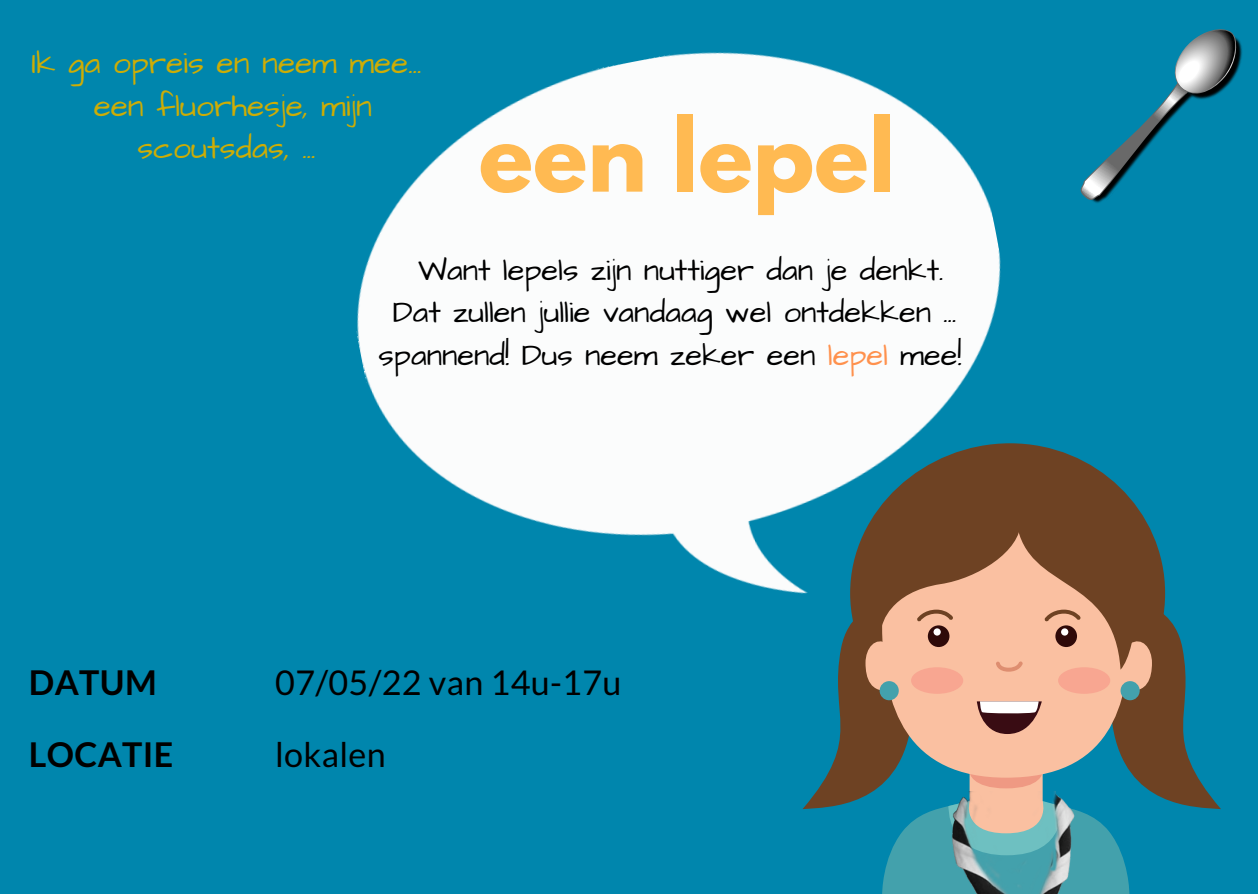
<style>
.page{position:relative;width:1258px;height:894px;background:#fff}
.page>*{position:absolute;margin:0;border:0;box-sizing:border-box;transform-origin:0 0}
.t1{font:700 90px "League Spartan";color:#ffba52}
.t2{font:34.2px "Lato";letter-spacing:.01em;color:#000}
.t3{font:700 34.2px "Lato";letter-spacing:.01em;color:#000}
.t4{font:31.8px/42.6px "Architects Daughter";color:#cdad05;text-align:center}
.t5{font:30.9px "Architects Daughter";color:#000}
.s1{color:#ff914d}
</style>
<div class="page">
<div style="left:0;top:0;width:1258px;height:893px;background:#0086ad"></div>
<svg style="left:802px;top:450px;width:419px;height:443px"></svg>
<img style="left:356px;top:52px;width:700px;height:615px">
<img style="left:1237px;top:38px;width:5px;height:34px">
<svg style="left:1080px;top:29px;width:157px;height:173px"></svg>
<img style="left:931px;top:791px;width:162px;height:102px">
<p class="t4" style="left:31px;top:43px;width:392px">Ik ga opreis en neem mee...</p>
<p class="t4" style="left:94px;top:85px;width:280px">een fluorhesje, mijn scoutsdas, ...</p>
<p class="t1" style="left:479px;top:110px;width:418px">een lepel</p>
<p class="t3" style="left:29px;top:660px;width:129px">DATUM</p>
<p class="t5" style="left:418px;top:249px;width:527px">Want lepels zijn nuttiger dan je denkt.</p>
<p class="t5" style="left:393px;top:292px;width:565px">Dat zullen jullie vandaag wel ontdekken ...</p>
<p class="t5" style="left:378px;top:334px;width:585px">spannend! Dus neem zeker een <span class="s1">lepel</span> mee!</p>
<p class="t2" style="left:275px;top:660px;width:348px">07/05/22 van 14u-17u</p>
<p class="t3" style="left:29px;top:732px;width:146px">LOCATIE</p>
<p class="t2" style="left:275px;top:732px;width:112px">lokalen</p>
</div>
